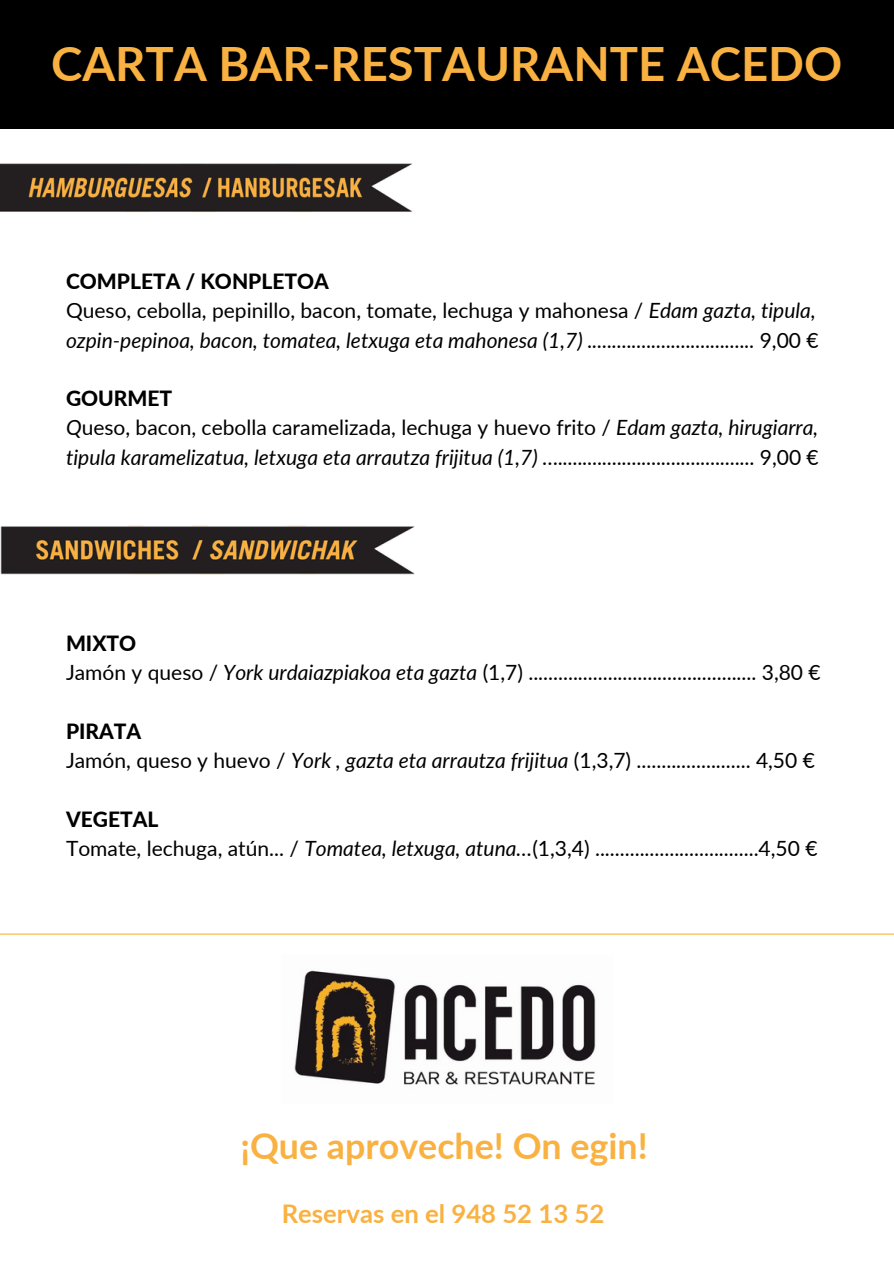
<style>
.page{position:relative;width:894px;height:1264px;background:#fff}
.page>*{position:absolute;margin:0;border:0;box-sizing:border-box;transform-origin:0 0}
.t1{font:700 47.25px "Lato";color:#f9b141}
.t2{font:700 35.7px "Lato";color:#f9b141}
.t3{font:700 25.65px "Lato";color:#f9b141}
.t4{font:italic 21px/29.2px "Lato";color:#000}
.t5{font:21px "Lato";color:#000}
.t6{font:800 21px "Lato";color:#000}
.s1{font-style:normal}
.s2{font-style:italic}
</style>
<div class="page">
<img style="left:1px;top:525px;width:414px;height:49px">
<img style="left:0;top:163px;width:413px;height:50px">
<img style="left:294px;top:970px;width:302px;height:115px">
<div style="left:0;top:0;width:893px;height:129px;background:#000"></div>
<hr style="left:0;top:933px;width:893px;height:1px;background:#f9b141">
<p class="t1" style="left:51px;top:34px;width:792px">CARTA BAR-RESTAURANTE ACEDO</p>
<p class="t6" style="left:66px;top:268px;width:264px">COMPLETA / KONPLETOA</p>
<p class="t4" style="left:66px;top:295px;width:753px"><span class="s1">Queso, cebolla, pepinillo, bacon, tomate, lechuga y mahonesa /</span> Edam gazta, tipula, ozpin-pepinoa, bacon, tomatea, letxuga eta mahonesa (1,7) .................................. <span class="s1">9,00 €</span></p>
<p class="t6" style="left:66px;top:385px;width:108px">GOURMET</p>
<p class="t4" style="left:66px;top:412px;width:754px">Q<span class="s1">ueso, bacon, cebolla caramelizada, lechuga y huevo frito /</span> Edam gazta, hirugiarra, tipula karamelizatua, letxuga eta arrautza frijitua (1,7) …........................................ <span class="s1">9,00 €</span></p>
<p class="t6" style="left:66px;top:630px;width:72px">MIXTO</p>
<p class="t5" style="left:66px;top:659px;width:756px">Jamón y queso / <span class="s2">York urdaiazpiakoa eta gazta</span> (1,7) .............................................. 3,80 €</p>
<p class="t6" style="left:66px;top:718px;width:77px">PIRATA</p>
<p class="t5" style="left:66px;top:747px;width:750px">Jamón, queso y huevo / <span class="s2">York , gazta eta arrautza frijitua</span> (1,3,7) ....................... 4,50 €</p>
<p class="t6" style="left:66px;top:805px;width:94px">VEGETAL</p>
<p class="t5" style="left:66px;top:835px;width:752px">Tomate, lechuga, atún... / <span class="s2">Tomatea, letxuga, atuna…</span>(1,3,4) .................................4,50 €</p>
<h3 class="t2" style="left:240px;top:1123px;width:409px">¡Que aproveche! On egin!</h3>
<h2 class="t3" style="left:281px;top:1197px;width:324px">Reservas en el 948 52 13 52</h2>
</div>
